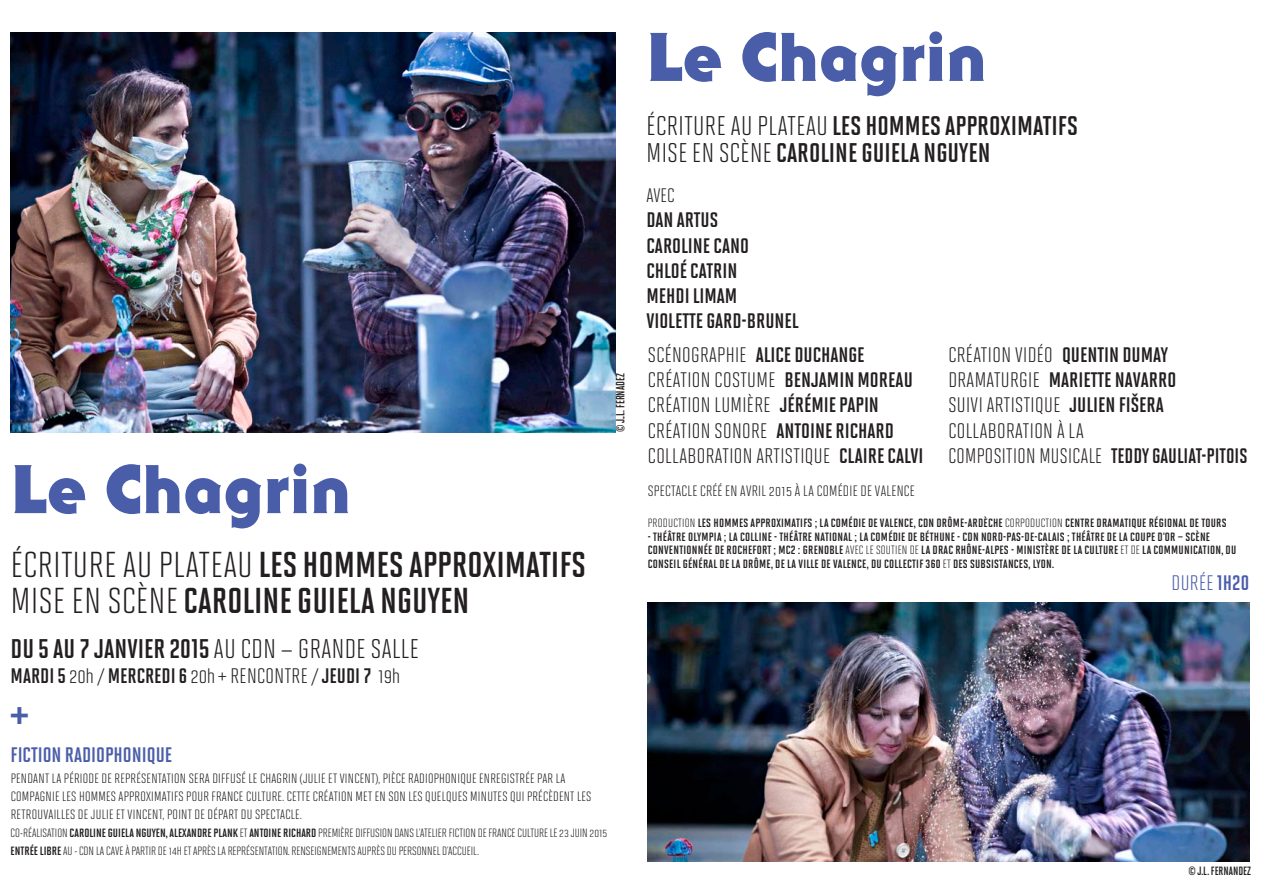
<style>
.page{position:relative;width:1263px;height:893px;background:#fff}
.page>*{position:absolute;margin:0;border:0;box-sizing:border-box;transform-origin:0 0}
.t1{font:900 72px "Serif Gothic Hvy ITC";color:#4a5da9}
.t2{font:45px "Solano Gothic MVB Bd Cap";color:#4a5da9}
.t3{font:36px "Solano Gothic MVB Bd Cap";color:#231f20}
.t4{font:27px "Solano Gothic MVB Bd Cap";color:#231f20}
.t5{font:21px "Solano Gothic MVB";letter-spacing:.02em;color:#231f20}
.t6{font:21px "Solano Gothic MVB Bd Cap";color:#231f20}
.t7{font:21px "Solano Gothic MVB Bd Cap";color:#4a5da9}
.t8{font:21px "Solano Gothic MVB";letter-spacing:.02em;color:#4a5da9}
.t9{font:19.5px "Solano Gothic MVB";color:#231f20}
.t10{font:15px "Solano Gothic MVB";letter-spacing:.02em;color:#231f20}
.Pa1{font:13.5px/18.1px "Solano Gothic MVB";letter-spacing:.02em;color:#211d1e}
.t11{font:12px/13.5px "Solano Gothic MVB Bd Cap";letter-spacing:.02em;color:#231f20}
.Pa1-2{font:12px "Solano Gothic MVB";color:#211d1e}
.t12{font:12px "Solano Gothic MVB Bd Cap";color:#231f20;scale:.93 1}
.s1{font-family:"Solano Gothic MVB"}
.s2{font-family:"Solano Gothic MVB Bd Cap"}
</style>
<div class="page">
<img style="left:11px;top:33px;width:604px;height:399px">
<img style="left:648px;top:603px;width:601px;height:259px">
<p class="t12" style="left:614px;top:432px;width:65px;rotate:-90deg">© J..L. FERNADEZ</p>
<p class="t1" style="left:11px;top:448px;width:342px">Le Chagrin</p>
<p class="t3" style="left:11px;top:544px;width:576px"><span class="s1">ÉCRITURE AU PLATEAU</span> LES HOMMES APPROXIMATIFS</p>
<p class="t3" style="left:11px;top:580px;width:460px"><span class="s1">MISE EN SCÈNE</span> CAROLINE GUIELA NGUYEN</p>
<p class="t4" style="left:11px;top:634px;width:409px">DU 5 AU 7 JANVIER 2015 <span class="s1">AU CDN – GRANDE SALLE</span></p>
<p class="t6" style="left:11px;top:664px;width:391px">MARDI 5 <span class="s1">20h /</span> MERCREDI 6 <span class="s1">20h + RENCONTRE /</span> JEUDI 7 <span class="s1">19h</span></p>
<p class="t2" style="left:11px;top:690px;width:20px">+</p>
<p class="t7" style="left:11px;top:743px;width:163px">FICTION RADIOPHONIQUE</p>
<p class="Pa1" style="left:11px;top:769px;width:582px">PENDANT LA PÉRIODE DE REPRÉSENTATION SERA DIFFUSÉ LE CHAGRIN (JULIE ET VINCENT), PIÈCE RADIOPHONIQUE ENREGISTRÉE PAR LA<br>COMPAGNIE LES HOMMES APPROXIMATIFS POUR FRANCE CULTURE. CETTE CRÉATION MET EN SON LES QUELQUES MINUTES QUI PRÉCÈDENT LES<br>RETROUVAILLES DE JULIE ET VINCENT, POINT DE DÉPART DU SPECTACLE.</p>
<p class="Pa1-2" style="left:11px;top:827px;width:598px">CO-RÉALISATION <span class="s2">CAROLINE GUIELA NGUYEN, ALEXANDRE PLANK</span> ET <span class="s2">ANTOINE RICHARD</span> PREMIÈRE DIFFUSION DANS L’ATELIER FICTION DE FRANCE CULTURE LE 23 JUIN 2015</p>
<p class="Pa1-2" style="left:11px;top:845px;width:470px"><span class="s2">ENTRÉE LIBRE</span> AU - CDN LA CAVE À PARTIR DE 14H ET APRÈS LA REPRÉSENTATION. RENSEIGNEMENTS AUPRÈS DU PERSONNEL D’ACCUEIL.</p>
<p class="t1" style="left:646px;top:16px;width:342px">Le Chagrin</p>
<p class="t4" style="left:647px;top:110px;width:433px"><span class="s1">ÉCRITURE AU PLATEAU</span> LES HOMMES APPROXIMATIFS</p>
<p class="t4" style="left:647px;top:137px;width:345px"><span class="s1">MISE EN SCÈNE</span> CAROLINE GUIELA NGUYEN</p>
<p class="t9" style="left:646px;top:185px;width:30px">AVEC</p>
<p class="t6" style="left:646px;top:209px;width:73px">DAN ARTUS</p>
<p class="t6" style="left:646px;top:234px;width:104px">CAROLINE CANO</p>
<p class="t6" style="left:646px;top:259px;width:93px">CHLOÉ CATRIN</p>
<p class="t6" style="left:646px;top:284px;width:93px">MEHDI LIMAM</p>
<p class="t6" style="left:646px;top:309px;width:154px">VIOLETTE GARD-BRUNEL</p>
<p class="t6" style="left:648px;top:343px;width:218px"><span class="s1">SCÉNOGRAPHIE</span> ALICE DUCHANGE</p>
<p class="t5" style="left:648px;top:368px;width:266px">CRÉATION COSTUME <span class="s2">BENJAMIN MOREAU</span></p>
<p class="t5" style="left:648px;top:394px;width:233px">CRÉATION LUMIÈRE <span class="s2">JÉRÉMIE PAPIN</span></p>
<p class="t5" style="left:648px;top:419px;width:247px">CRÉATION SONORE <span class="s2">ANTOINE RICHARD</span></p>
<p class="t5" style="left:648px;top:444px;width:277px">COLLABORATION ARTISTIQUE <span class="s2">CLAIRE CALVI</span></p>
<p class="t5" style="left:948px;top:343px;width:221px">CRÉATION VIDÉO <span class="s2">QUENTIN DUMAY</span></p>
<p class="t6" style="left:948px;top:368px;width:229px"><span class="s1">DRAMATURGIE</span> MARIETTE NAVARRO</p>
<p class="t5" style="left:948px;top:394px;width:217px">SUIVI ARTISTIQUE <span class="s2">JULIEN FIŠERA</span></p>
<p class="t5" style="left:948px;top:419px;width:137px">COLLABORATION À LA</p>
<p class="t5" style="left:948px;top:444px;width:301px">COMPOSITION MUSICALE <span class="s2">TEDDY GAULIAT-PITOIS</span></p>
<p class="t10" style="left:648px;top:482px;width:268px">SPECTACLE CRÉÉ EN AVRIL 2015 À LA COMÉDIE DE VALENCE</p>
<p class="t11" style="left:648px;top:516px;width:580px"><span class="s1">PRODUCTION</span> LES HOMMES APPROXIMATIFS ; LA COMÉDIE DE VALENCE, CDN DRÔME-ARDÈCHE <span class="s1">CORPODUCTION</span> CENTRE DRAMATIQUE RÉGIONAL DE TOURS</p>
<p class="t11" style="left:648px;top:530px;width:590px">- THÉÂTRE OLYMPIA ; LA COLLINE - THÉÂTRE NATIONAL ; LA COMÉDIE DE BÉTHUNE - CDN NORD-PAS-DE-CALAIS ; THÉÂTRE DE LA COUPE D’OR – SCÈNE<br>CONVENTIONNÉE DE ROCHEFORT ; MC2 : GRENOBLE <span class="s1">AVEC LE SOUTIEN DE</span> LA DRAC RHÔNE-ALPES - MINISTÈRE DE LA CULTURE <span class="s1">ET DE</span> LA COMMUNICATION, DU<br>CONSEIL GÉNÉRAL DE LA DRÔME, DE LA VILLE DE VALENCE, DU COLLECTIF 360 <span class="s1">ET</span> DES SUBSISTANCES, LYON.</p>
<p class="t8" style="left:1171px;top:571px;width:79px">DURÉE <span class="s2">1H20</span></p>
<p class="t12" style="left:1188px;top:865px;width:69px">© J.L. FERNANDEZ</p>
</div>
